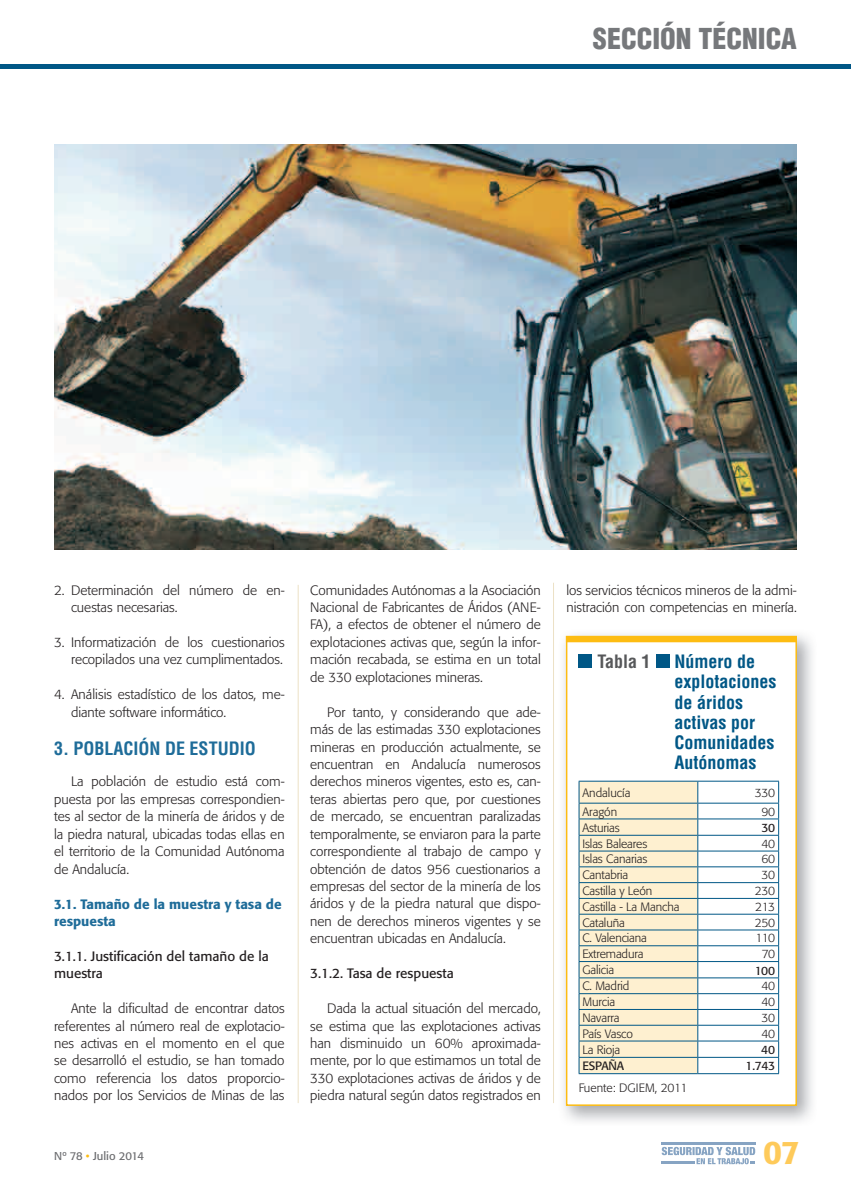
<style>
.page{position:relative;width:851px;height:1191px;background:#fff}
.page>*{position:absolute;margin:0;border:0;box-sizing:border-box;transform-origin:0 0}
.t1{font:500 32.4px "Formata";color:#feca5a}
.t2{font:900 condensed 28.05px "Helvetica LT Std";color:#76787b}
.t3{font:700 condensed 18px/20.2px "Helvetica LT Std";color:#005786}
.t4{font:700 condensed 18px "Helvetica LT Std";color:#1e6c99}
.t5{font:700 condensed 18px "Helvetica LT Std";color:#57585a}
.t6{font:300 13.5px/17.4px "Formata";color:#231f20;text-align:justify}
.t7{font:13.5px/17.4px "Formata";color:#231f20}
.t8{font:500 13.5px/17.4px "Formata";color:#1e6c99}
.t9{font:300 12px "Formata";letter-spacing:-.01em;color:#231f20}
.t10{font:12px "Formata";letter-spacing:-.01em;color:#231f20}
.t11{font:11.25px "Formata";color:#6c6d70}
.s1{color:#fdbc12}
</style>
<div class="page">
<hr style="left:298px;top:585px;width:1px;height:518px;background:#ece1c5">
<hr style="left:553px;top:583px;width:1px;height:520px;background:#ece1c5">
<hr style="left:661px;top:1142px;width:94px;height:2px;background:#87a4c3">
<svg style="left:661px;top:1146px;width:94px;height:18px"></svg>
<hr style="left:0;top:65px;width:850px;height:4px;background:#005786">
<img style="left:54px;top:145px;width:742px;height:405px">
<img style="left:563px;top:634px;width:249px;height:488px">
<div style="left:566px;top:636px;width:230px;height:470px;background:#fff;border:2px solid #fdbc12"></div>
<div style="left:566px;top:636px;width:230px;height:6px;background:#fdbc12"></div>
<div style="left:578px;top:654px;width:14px;height:14px;background:#005786"></div>
<div style="left:655px;top:654px;width:14px;height:14px;background:#005786"></div>
<hr style="left:578px;top:1073px;width:119px;height:1px;background:#005786">
<hr style="left:697px;top:1073px;width:81px;height:1px;background:#005786">
<svg style="left:578px;top:781px;width:201px;height:292px"></svg>
<hr style="left:578px;top:781px;width:119px;height:1px;background:#005786">
<hr style="left:697px;top:781px;width:81px;height:1px;background:#005786">
<hr style="left:578px;top:850px;width:119px;height:1px;background:#005786">
<hr style="left:697px;top:850px;width:81px;height:1px;background:#005786">
<hr style="left:578px;top:913px;width:119px;height:1px;background:#005786">
<hr style="left:697px;top:913px;width:81px;height:1px;background:#005786">
<h2 class="t2" style="left:593px;top:21px;width:205px">SECCIÓN TÉCNICA</h2>
<p class="t6" style="left:71px;top:581px;width:215px;text-indent:-17px">2. Determinación del número de en&shy;cuestas necesarias.</p>
<p class="t6" style="left:54px;top:633px;width:232px;text-align:right">3. Informatización de los cuestionarios recopilados una vez cumplimentados.</p>
<p class="t6" style="left:71px;top:686px;width:215px;text-indent:-17px">4. Análisis estadístico de los datos, me&shy;diante software informático.</p>
<h3 class="t4" style="left:54px;top:737px;width:203px">3. POBLACIÓN DE ESTUDIO</h3>
<p class="t6" style="left:54px;top:773px;width:232px;text-indent:17px">La población de estudio está com&shy;puesta por las empresas correspondien&shy;tes al sector de la minería de áridos y de la piedra natural, ubicadas todas ellas en el territorio de la Comunidad Autónoma de Andalucía.</p>
<p class="t8" style="left:54px;top:895px;width:229px">3.1. Tamaño de la muestra y tasa de respuesta</p>
<p class="t7" style="left:54px;top:947px;width:216px">3.1.1. Justificación del tamaño de la muestra</p>
<p class="t6" style="left:54px;top:999px;width:232px;text-indent:17px">Ante la dificultad de encontrar datos referentes al número real de explotacio&shy;nes activas en el momento en el que se desarrolló el estudio, se han tomado como referencia los datos proporcio&shy;nados por los Servicios de Minas de las</p>
<p class="t6" style="left:310px;top:581px;width:232px">Comunidades Autónomas a la Asociación Nacional de Fabricantes de Áridos (ANE-FA), a efectos de obtener el número de explotaciones activas que, según la infor&shy;mación recabada, se estima en un total de 330 explotaciones mineras.</p>
<p class="t6" style="left:310px;top:703px;width:232px;text-indent:17px">Por tanto, y considerando que ade&shy;más de las estimadas 330 explotaciones mineras en producción actualmente, se encuentran en Andalucía numerosos derechos mineros vigentes, esto es, can&shy;teras abiertas pero que, por cuestiones de mercado, se encuentran paralizadas temporalmente, se enviaron para la parte correspondiente al trabajo de campo y obtención de datos 956 cuestionarios a empresas del sector de la minería de los áridos y de la piedra natural que dispo&shy;nen de derechos mineros vigentes y se encuentran ubicadas en Andalucía.</p>
<p class="t7" style="left:310px;top:964px;width:145px">3.1.2. Tasa de respuesta</p>
<p class="t6" style="left:310px;top:999px;width:232px;text-indent:17px">Dada la actual situación del mercado, se estima que las explotaciones activas han disminuido un 60% aproximada&shy;mente, por lo que estimamos un total de 330 explotaciones activas de áridos y de piedra natural según datos registrados en</p>
<p class="t6" style="left:566px;top:581px;width:232px">los servicios técnicos mineros de la admi&shy;nistración con competencias en minería.</p>
<h3 class="t5" style="left:597px;top:650px;width:55px">Tabla 1</h3>
<h3 class="t3" style="left:674px;top:651px;width:103px">Número de explotaciones de áridos activas por<br>Comunidades<br>Autónomas</h3>
<p class="t9" style="left:582px;top:785px;width:49px">Andalucía</p>
<p class="t9" style="left:754px;top:785px;width:22px">330</p>
<p class="t9" style="left:582px;top:804px;width:36px">Aragón</p>
<p class="t9" style="left:761px;top:804px;width:15px">90</p>
<p class="t9" style="left:582px;top:820px;width:39px">Asturias</p>
<p class="t10" style="left:761px;top:820px;width:15px">30</p>
<p class="t9" style="left:582px;top:836px;width:66px">Islas Baleares</p>
<p class="t9" style="left:761px;top:836px;width:15px">40</p>
<p class="t9" style="left:582px;top:852px;width:66px">Islas Canarias</p>
<p class="t9" style="left:761px;top:852px;width:15px">60</p>
<p class="t9" style="left:582px;top:868px;width:47px">Cantabria</p>
<p class="t9" style="left:761px;top:868px;width:15px">30</p>
<p class="t9" style="left:582px;top:883px;width:71px">Castilla y León</p>
<p class="t9" style="left:754px;top:883px;width:22px">230</p>
<p class="t9" style="left:582px;top:899px;width:98px">Castilla - La Mancha</p>
<p class="t9" style="left:755px;top:899px;width:22px">213</p>
<p class="t9" style="left:582px;top:915px;width:44px">Cataluña</p>
<p class="t9" style="left:754px;top:915px;width:22px">250</p>
<p class="t9" style="left:582px;top:931px;width:66px">C. Valenciana</p>
<p class="t9" style="left:755px;top:931px;width:21px">110</p>
<p class="t9" style="left:582px;top:947px;width:63px">Extremadura</p>
<p class="t9" style="left:761px;top:947px;width:15px">70</p>
<p class="t9" style="left:582px;top:963px;width:33px">Galicia</p>
<p class="t10" style="left:754px;top:963px;width:22px">100</p>
<p class="t9" style="left:582px;top:979px;width:48px">C. Madrid</p>
<p class="t9" style="left:761px;top:979px;width:15px">40</p>
<p class="t9" style="left:582px;top:994px;width:34px">Murcia</p>
<p class="t9" style="left:761px;top:994px;width:15px">40</p>
<p class="t9" style="left:582px;top:1010px;width:39px">Navarra</p>
<p class="t9" style="left:761px;top:1010px;width:15px">30</p>
<p class="t9" style="left:582px;top:1026px;width:52px">País Vasco</p>
<p class="t9" style="left:761px;top:1026px;width:15px">40</p>
<p class="t9" style="left:582px;top:1042px;width:39px">La Rioja</p>
<p class="t10" style="left:761px;top:1042px;width:15px">40</p>
<p class="t10" style="left:582px;top:1058px;width:43px">ESPAÑA</p>
<p class="t10" style="left:745px;top:1058px;width:31px">1.743</p>
<p class="t9" style="left:578px;top:1080px;width:110px">Fuente: DGIEM, 2011</p>
<p class="t11" style="left:54px;top:1149px;width:91px">Nº 78 <span class="s1">•</span> Julio 2014</p>
<h1 class="t1" style="left:763px;top:1132px;width:38px">07</h1>
</div>
